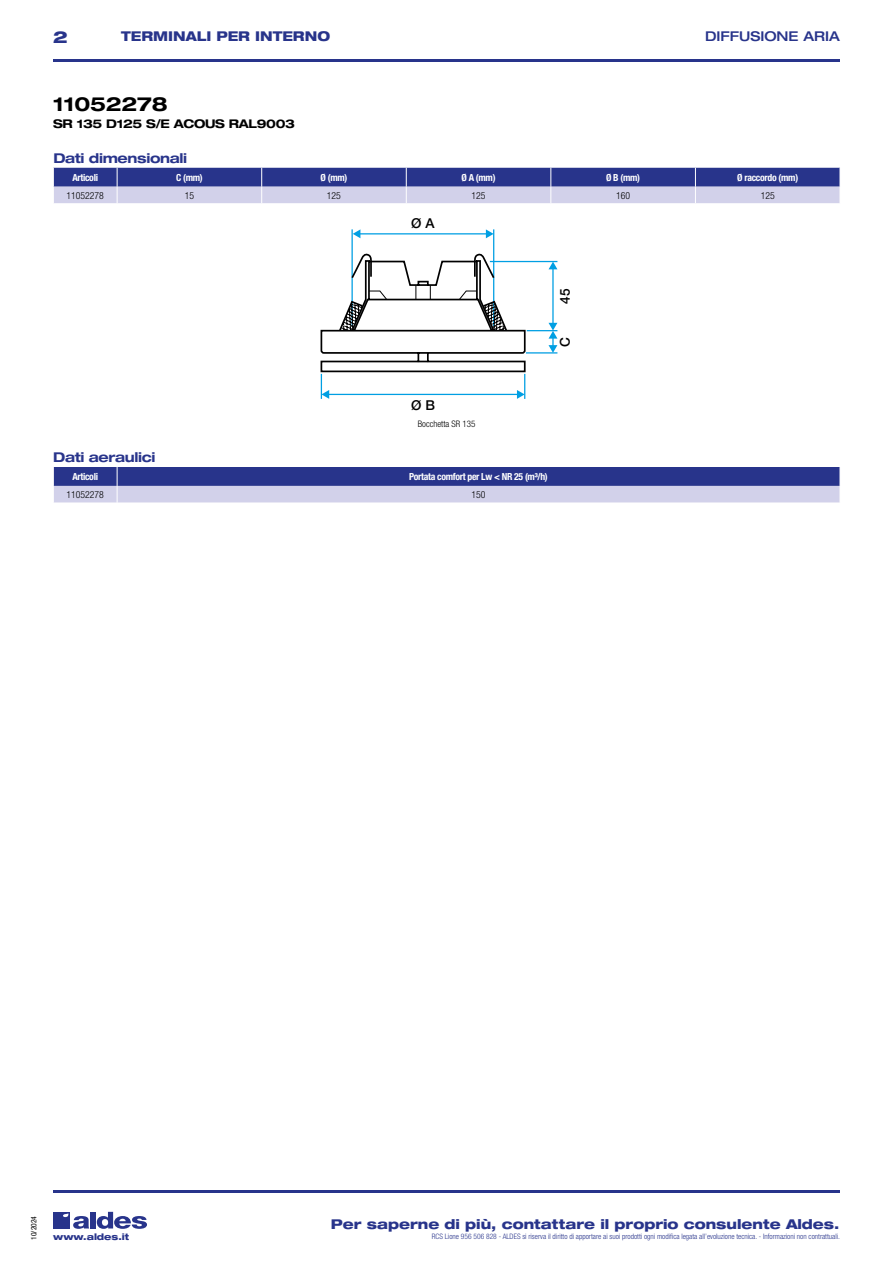
<style>
.page{position:relative;width:893px;height:1263px;background:#fff}
.page>*{position:absolute;margin:0;border:0;box-sizing:border-box;transform-origin:0 0}
.t1{font:700 expanded 19.5px "Helvetica Neue LT Std";letter-spacing:-.01em;color:#000}
.t2{font:800 expanded 16.5px "Helvetica Neue LT Std";color:#28348b}
.t3{font:500 13.65px "Helvetica Neue";color:#000}
.t4{font:800 expanded 13.5px "Helvetica Neue LT Std";color:#28348b}
.t5{font:700 expanded 13.5px "Helvetica Neue LT Std";letter-spacing:-.025em;color:#28348b}
.t6{font:800 expanded 13.5px "Helvetica Neue LT Std";color:#28348b;scale:.95 1}
.t7{font:500 expanded 13.5px "Helvetica Neue LT Std";color:#28348b}
.t8{font:700 expanded 12px "Helvetica Neue LT Std";letter-spacing:-.025em;color:#000}
.t9{font:700 condensed 9.75px "Helvetica Neue LT Std";letter-spacing:-.03em;color:#fff}
.t10{font:300 condensed 9.75px "Helvetica Neue";color:#000}
.t11{font:300 condensed 9px "Helvetica Neue LT Std";color:#000}
.t12{font:800 expanded 9px "Helvetica Neue LT Std";color:#28348b}
.t13{font:300 condensed 7.5px "Helvetica Neue LT Std";color:#28348b}
.t14{font:condensed 7.5px "Helvetica Neue LT Std";color:#000}
</style>
<div class="page">
<div style="left:53px;top:1212px;width:17px;height:16px;background:#28348b"></div>
<div style="left:90px;top:1212px;width:6px;height:16px;background:#28348b"></div>
<svg style="left:97px;top:1212px;width:50px;height:17px"></svg>
<svg style="left:63px;top:1213px;width:26px;height:16px"></svg>
<hr style="left:53px;top:59px;width:787px;height:2px;background:#28348b">
<hr style="left:53px;top:1190px;width:787px;height:2px;background:#28348b">
<svg style="left:53px;top:168px;width:787px;height:35px;background:#797fb8"></svg>
<hr style="left:351px;top:229px;width:2px;height:97px;background:#009fe3">
<hr style="left:493px;top:229px;width:1px;height:97px;background:#009fe3">
<hr style="left:359px;top:233px;width:128px;height:1px;background:#009fe3">
<svg style="left:486px;top:229px;width:8px;height:9px"></svg>
<svg style="left:353px;top:229px;width:7px;height:9px"></svg>
<hr style="left:527px;top:330px;width:30px;height:1px;background:#009fe3">
<hr style="left:490px;top:261px;width:67px;height:1px;background:#009fe3">
<hr style="left:526px;top:352px;width:31px;height:2px;background:#009fe3">
<hr style="left:552px;top:267px;width:2px;height:59px;background:#009fe3">
<svg style="left:548px;top:323px;width:9px;height:30px"></svg>
<svg style="left:548px;top:262px;width:9px;height:7px"></svg>
<svg style="left:321px;top:252px;width:205px;height:147px"></svg>
<svg style="left:53px;top:467px;width:787px;height:36px;background:#7a7fb8"></svg>
<h2 class="t2" style="left:53px;top:26px;width:16px">2</h2>
<h3 class="t6" style="left:121px;top:28px;width:221px">TERMINALI PER INTERNO</h3>
<h3 class="t7" style="left:705px;top:28px;width:136px">DIFFUSIONE ARIA</h3>
<h1 class="t1" style="left:53px;top:92px;width:116px">11052278</h1>
<h3 class="t8" style="left:53px;top:116px;width:243px">SR 135 D125 S/E ACOUS RAL9003</h3>
<h3 class="t5" style="left:53px;top:150px;width:135px">Dati dimensionali</h3>
<h3 class="t9" style="left:72px;top:171px;width:27px">Articoli</h3>
<h3 class="t9" style="left:176px;top:171px;width:28px">C (mm)</h3>
<h3 class="t9" style="left:321px;top:171px;width:28px">Ø (mm)</h3>
<h3 class="t9" style="left:462px;top:171px;width:36px">Ø A (mm)</h3>
<h3 class="t9" style="left:606px;top:171px;width:36px">Ø B (mm)</h3>
<h3 class="t9" style="left:737px;top:171px;width:63px">Ø raccordo (mm)</h3>
<h3 class="t10" style="left:67px;top:190px;width:39px">11052278</h3>
<h3 class="t10" style="left:185px;top:190px;width:11px">15</h3>
<h3 class="t10" style="left:327px;top:190px;width:16px">125</h3>
<h3 class="t10" style="left:472px;top:190px;width:16px">125</h3>
<h3 class="t10" style="left:616px;top:190px;width:16px">160</h3>
<h3 class="t10" style="left:761px;top:190px;width:16px">125</h3>
<h3 class="t3" style="left:411px;top:215px;width:25px">Ø A</h3>
<h3 class="t3" style="left:557px;top:304px;width:17px;rotate:-90deg">45</h3>
<h3 class="t3" style="left:557px;top:347px;width:11px;rotate:-90deg">C</h3>
<h3 class="t3" style="left:411px;top:397px;width:25px">Ø B</h3>
<p class="t11" style="left:418px;top:418px;width:59px">Bocchetta SR 135</p>
<h3 class="t5" style="left:53px;top:448px;width:104px">Dati aeraulici</h3>
<h3 class="t9" style="left:72px;top:471px;width:27px">Articoli</h3>
<h3 class="t9" style="left:409px;top:471px;width:140px">Portata comfort per Lw &lt; NR 25 (m³/h)</h3>
<h3 class="t10" style="left:66px;top:489px;width:39px">11052278</h3>
<h3 class="t10" style="left:472px;top:489px;width:16px">150</h3>
<p class="t14" style="left:29px;top:1240px;width:25px;rotate:-90deg">10/2024</p>
<h3 class="t4" style="left:331px;top:1215px;width:510px">Per saperne di più, contattare il proprio consulente Aldes.</h3>
<p class="t12" style="left:53px;top:1231px;width:78px">www.aldes.it</p>
<p class="t13" style="left:432px;top:1232px;width:410px">RCS Lione 956 506 828 - ALDES si riserva il diritto di apportare ai suoi prodotti ogni modifica legata all’evoluzione tecnica. - Informazioni non contrattuali.</p>
</div>
